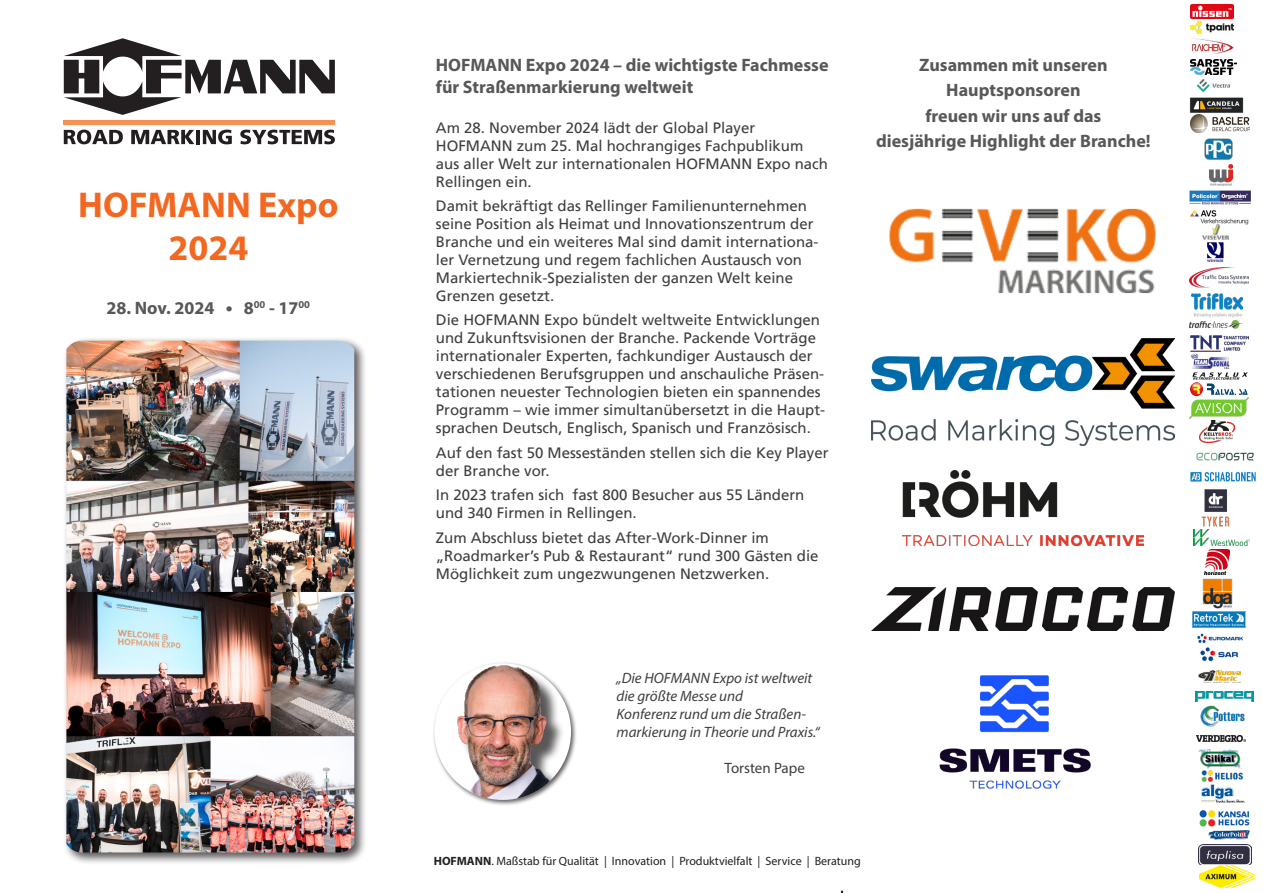
<style>
.page{position:relative;width:1263px;height:893px;background:#fff}
.page>*{position:absolute;margin:0;border:0;box-sizing:border-box;transform-origin:0 0}
.Titel{font:700 36px "Myriad Pro";color:#f36821}
.Titel-2{font:700 18px/25.5px "Myriad Pro";color:#57585a;text-align:center}
.t1{font:15px/18px "Frutiger";color:#3e3e3f}
.t2{font:italic 15px/18px "Myriad Pro";color:#3e3e3f}
.t3{font:15px "Myriad Pro";color:#3e3e3f}
.t4{font:12px "Myriad Pro";color:#231f20}
.s1{font-family:"Frutiger";font-weight:400;font-size:15px}
.s2{font-weight:700}
</style>
<div class="page">
<div style="left:432px;top:661px;width:146px;height:146px;background:#231f20;opacity:.75"></div>
<div style="left:434px;top:668px;width:137px;height:132px;background:#231f20;opacity:.75"></div>
<img style="left:434px;top:663px;width:137px;height:137px;border-radius:68px">
<div style="left:64px;top:120px;width:271px;height:5px;background:#f69151"></div>
<svg style="left:64px;top:38px;width:271px;height:77px"></svg>
<svg style="left:64px;top:130px;width:59px;height:14px"></svg>
<svg style="left:131px;top:130px;width:63px;height:14px"></svg>
<hr style="left:196px;top:130px;width:4px;height:14px;background:#231f20">
<svg style="left:203px;top:130px;width:29px;height:14px"></svg>
<svg style="left:240px;top:130px;width:95px;height:14px"></svg>
<img style="left:871px;top:338px;width:303px;height:108px">
<img style="left:1199px;top:810px;width:50px;height:16px">
<div style="left:62px;top:337px;width:305px;height:528px;background:#231f20;opacity:.75"></div>
<img style="left:66px;top:341px;width:288px;height:511px">
<img style="left:889px;top:208px;width:267px;height:86px">
<img style="left:1209px;top:164px;width:24px;height:21px">
<img style="left:1201px;top:784px;width:43px;height:18px">
<img style="left:1198px;top:670px;width:43px;height:12px">
<img style="left:1208px;top:830px;width:42px;height:10px">
<img style="left:1199px;top:844px;width:52px;height:21px">
<img style="left:1201px;top:770px;width:42px;height:12px">
<img style="left:1202px;top:489px;width:27px;height:38px">
<img style="left:1191px;top:5px;width:42px;height:13px">
<img style="left:1190px;top:353px;width:40px;height:16px">
<img style="left:1200px;top:706px;width:44px;height:21px">
<img style="left:1190px;top:117px;width:59px;height:15px">
<img style="left:1202px;top:578px;width:31px;height:31px">
<img style="left:1204px;top:549px;width:26px;height:26px">
<img style="left:1192px;top:612px;width:54px;height:16px">
<img style="left:1200px;top:647px;width:39px;height:15px">
<img style="left:1198px;top:749px;width:43px;height:20px">
<img style="left:1207px;top:242px;width:17px;height:20px">
<img style="left:1202px;top:225px;width:28px;height:15px">
<img style="left:1196px;top:736px;width:50px;height:6px">
<img style="left:1200px;top:421px;width:34px;height:21px">
<img style="left:1197px;top:633px;width:46px;height:11px">
<img style="left:1204px;top:138px;width:29px;height:22px">
<img style="left:1196px;top:452px;width:58px;height:9px">
<img style="left:1190px;top:471px;width:66px;height:11px">
<img style="left:1190px;top:321px;width:53px;height:8px">
<img style="left:1199px;top:866px;width:55px;height:21px">
<img style="left:902px;top:471px;width:241px;height:74px">
<img style="left:871px;top:587px;width:303px;height:44px">
<img style="left:939px;top:675px;width:152px;height:114px">
<img style="left:1191px;top:21px;width:42px;height:13px">
<img style="left:1191px;top:38px;width:42px;height:15px">
<img style="left:1191px;top:60px;width:45px;height:14px">
<img style="left:1196px;top:79px;width:35px;height:7px">
<img style="left:1189px;top:86px;width:57px;height:38px">
<img style="left:1190px;top:190px;width:60px;height:14px">
<img style="left:1190px;top:210px;width:58px;height:15px">
<img style="left:1190px;top:268px;width:59px;height:19px">
<img style="left:1192px;top:293px;width:51px;height:25px">
<img style="left:1190px;top:336px;width:59px;height:16px">
<img style="left:1192px;top:372px;width:56px;height:8px">
<img style="left:1190px;top:382px;width:58px;height:14px">
<img style="left:1189px;top:398px;width:59px;height:21px">
<img style="left:1193px;top:529px;width:56px;height:16px">
<img style="left:1196px;top:692px;width:57px;height:9px">
<p class="Titel" style="left:78px;top:182px;width:262px">HOFMANN Expo</p>
<p class="Titel" style="left:168px;top:225px;width:81px">2024</p>
<p class="Titel-2" style="left:107px;top:295px;width:205px">28. Nov. 2024 <span class="s1">•</span> 8<sup>00</sup> - 17<sup>00</sup></p>
<p class="Titel-2" style="left:436px;top:54px;width:394px;line-height:21.6px;text-align:left">HOFMANN Expo 2024 – die wichtigste Fachmesse für Straßenmarkierung weltweit</p>
<p class="t1" style="left:436px;top:118px;width:394px">Am 28. November 2024 lädt der Global Player HOFMANN zum 25. Mal hochrangiges Fachpublikum aus aller Welt zur internationalen HOFMANN Expo nach Rellingen ein.</p>
<p class="t1" style="left:436px;top:197px;width:384px">Damit bekräftigt das Rellinger Familienunternehmen seine Position als Heimat und Innovationszentrum der Branche und ein weiteres Mal sind damit internationa&shy;ler Vernetzung und regem fachlichen Austausch von Markiertechnik-Spezialisten der ganzen Welt keine Grenzen gesetzt.</p>
<p class="t1" style="left:436px;top:311px;width:391px">Die HOFMANN Expo bündelt weltweite Entwicklungen und Zukunftsvisionen der Branche. Packende Vorträge internationaler Experten, fachkundiger Austausch der verschiedenen Berufsgruppen und anschauliche Präsen&shy;tationen neuester Technologien bieten ein spannendes Programm – wie immer simultanübersetzt in die Haupt&shy;sprachen Deutsch, Englisch, Spanisch und Französisch.</p>
<p class="t1" style="left:436px;top:444px;width:394px">Auf den fast 50 Messeständen stellen sich die Key Player der Branche vor.</p>
<p class="t1" style="left:436px;top:486px;width:370px">In 2023 trafen sich fast 800 Besucher aus 55 Ländern und 340 Firmen in Rellingen.</p>
<p class="t1" style="left:436px;top:528px;width:384px">Zum Abschluss bietet das After-Work-Dinner im „Roadmarker’s Pub &amp; Restaurant“ rund 300 Gästen die<br>Möglichkeit zum ungezwungenen Netzwerken.</p>
<p class="Titel-2" style="left:876px;top:52px;width:276px">Zusammen mit unseren<br>Hauptsponsoren<br>freuen wir uns auf das<br>diesjährige Highlight der Branche!</p>
<p class="t2" style="left:617px;top:669px;width:204px">„Die HOFMANN Expo ist weltweit die größte Messe und<br>Konferenz rund um die Straßen&shy;markierung in Theorie und Praxis.“</p>
<p class="t3" style="left:725px;top:759px;width:82px">Torsten Pape</p>
<p class="t4" style="left:434px;top:854px;width:429px"><span class="s2">HOFMANN</span>. Maßstab für Qualität | Innovation | Produktvielfalt | Service | Beratung</p>
</div>
